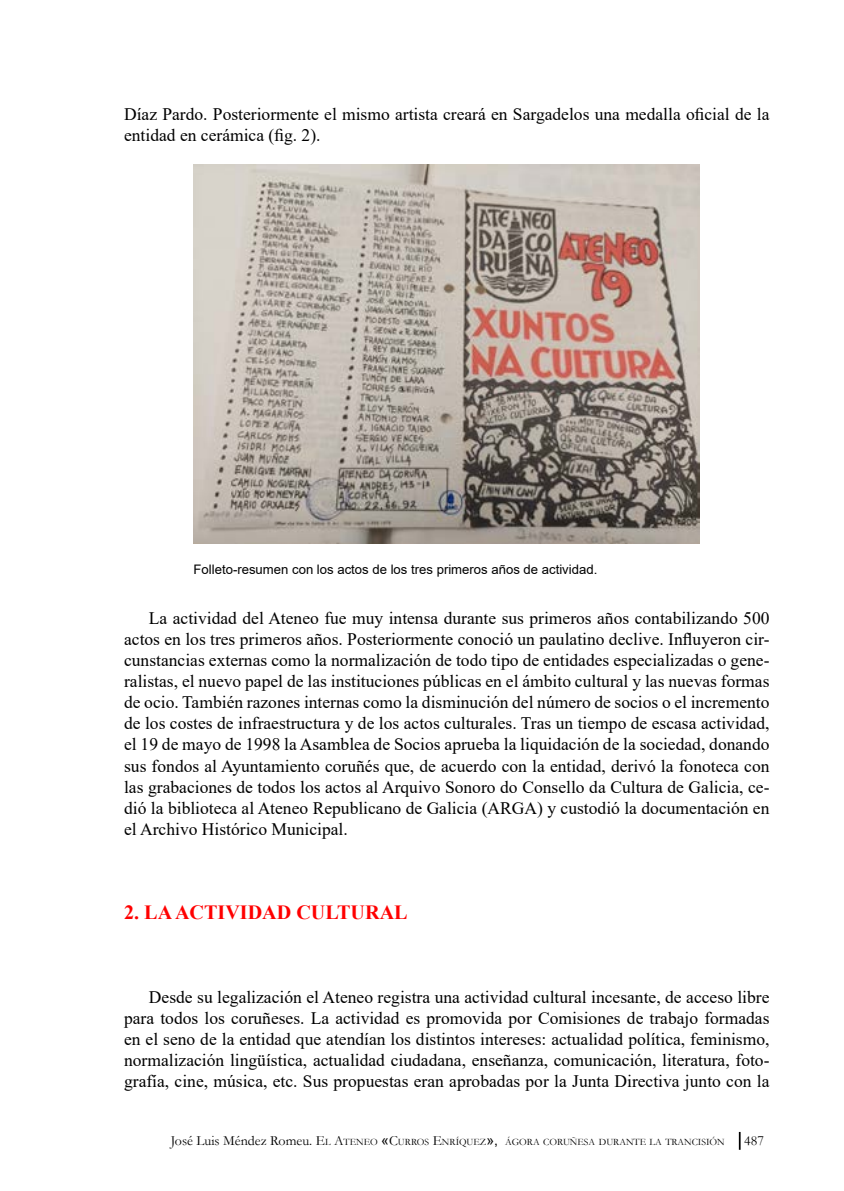
<style>
.page{position:relative;width:844px;height:1191px;background:#fff}
.page>*{position:absolute;margin:0;border:0;box-sizing:border-box;transform-origin:0 0}
.t1{font:700 20.12px "Times New Roman";color:#f00}
.t2{font:17.5px/21px "Times New Roman";color:#000;text-align:justify}
.t3{font:14px "Garamond";color:#000}
.t4{font:13.12px "Arial";color:#000}
.t5{font:9.8px "Garamond";color:#000}
.s1{font-size:14px}
.s2{font-family:"Arial";font-size:14px}
</style>
<div class="page">
<svg style="left:738px;top:1132px;width:2px;height:17px"></svg>
<img style="left:194px;top:164px;width:505px;height:380px">
<p class="t2" style="left:124px;top:103px;width:646px">Díaz Pardo. Posteriormente el mismo artista creará en Sargadelos una medalla oficial de la entidad en cerámica (fig. 2).</p>
<p class="t4" style="left:193px;top:560px;width:405px">Folleto-resumen con los actos de los tres primeros años de actividad.</p>
<p class="t2" style="left:124px;top:607px;width:646px;text-indent:25px">La actividad del Ateneo fue muy intensa durante sus primeros años contabilizando 500 actos en los tres primeros años. Posteriormente conoció un paulatino declive. Influyeron cir&shy;cunstancias externas como la normalización de todo tipo de entidades especializadas o gene&shy;ralistas, el nuevo papel de las instituciones públicas en el ámbito cultural y las nuevas formas de ocio. También razones internas como la disminución del número de socios o el incremento de los costes de infraestructura y de los actos culturales. Tras un tiempo de escasa actividad, el 19 de mayo de 1998 la Asamblea de Socios aprueba la liquidación de la sociedad, donando sus fondos al Ayuntamiento coruñés que, de acuerdo con la entidad, derivó la fonoteca con las grabaciones de todos los actos al Arquivo Sonoro do Consello da Cultura de Galicia, ce&shy;dió la biblioteca al Ateneo Republicano de Galicia (ARGA) y custodió la documentación en el Archivo Histórico Municipal.</p>
<p class="t1" style="left:124px;top:897px;width:285px">2. LA ACTIVIDAD CULTURAL</p>
<p class="t2" style="left:124px;top:985px;width:646px;text-indent:25px">Desde su legalización el Ateneo registra una actividad cultural incesante, de acceso libre para todos los coruñeses. La actividad es promovida por Comisiones de trabajo formadas en el seno de la entidad que atendían los distintos intereses: actualidad política, feminismo, normalización lingüística, actualidad ciudadana, enseñanza, comunicación, literatura, foto&shy;grafía, cine, música, etc. Sus propuestas eran aprobadas por la Junta Directiva junto con la</p>
<p class="t5" style="left:171px;top:1135px;width:555px"><span class="s1">José Luis Méndez Romeu.</span> <span class="s1">E</span>L <span class="s1">A</span>TENEO <span class="s2">«</span><span class="s1">C</span>URROS <span class="s1">E</span>NRÍQUEZ<span class="s2">»,</span> ÁGORA CORUÑESA DURANTE LA TRANCISIÓN</p>
<p class="t3" style="left:744px;top:1131px;width:21px">487</p>
</div>
